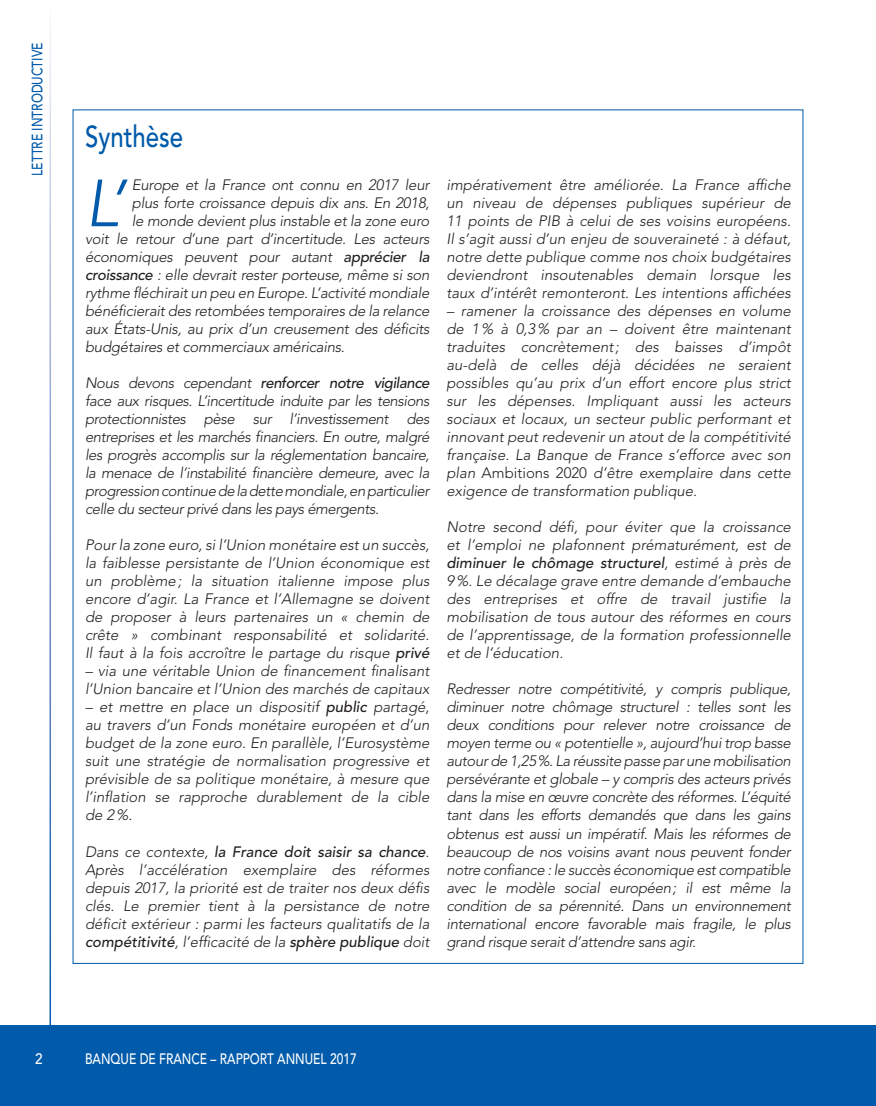
<style>
.page{position:relative;width:876px;height:1106px;background:#fff}
.page>*{position:absolute;margin:0;border:0;box-sizing:border-box;transform-origin:0 0}
.t1{font:italic 300 65.85px "Avenir LT Std";color:#015aaa}
.t2{font:500 30px "Avenir LT Std";color:#015aaa;scale:.8 1}
.t3{font:italic 300 15px/18px "Avenir LT Std";letter-spacing:-.015em;color:#231f20;text-align:justify}
.t4{font:500 15px "Avenir LT Std";color:#fff;scale:.8 1}
.t5{font:500 15px "Avenir LT Std";color:#015aaa;scale:.8 1}
.t6{font:500 15px "Avenir LT Std";color:#fff;scale:.9 1}
.s1{font-weight:500}
.s2{font-style:normal}
</style>
<div class="page">
<div style="left:0;top:1025px;width:876px;height:81px;background:#015aaa"></div>
<p class="t5" style="left:29px;top:176px;width:168px;rotate:-90deg">LETTRE INTRODUCTIVE</p>
<h2 class="t2" style="left:85px;top:119px;width:124px">Synthèse</h2>
<h1 class="t1" style="left:85px;top:165px;width:42px">L’</h1>
<p class="t3" style="left:132px;top:176px;width:299px">Europe et la France ont connu en 2017 leur</p>
<p class="t3" style="left:132px;top:194px;width:299px">plus forte croissance depuis dix ans. En 2018,</p>
<p class="t3" style="left:132px;top:212px;width:299px">le monde devient plus instable et la zone euro</p>
<p class="t3" style="left:85px;top:230px;width:346px">voit le retour d’une part d’incertitude. Les acteurs</p>
<p class="t3" style="left:85px;top:248px;width:346px">économiques peuvent pour autant <span class="s1">apprécier la</span></p>
<p class="t3" style="left:85px;top:266px;width:346px"><span class="s1">croissance</span> : elle devrait rester porteuse, même si son</p>
<p class="t3" style="left:85px;top:284px;width:346px">rythme fléchirait un peu en Europe. L’activité mondiale</p>
<p class="t3" style="left:85px;top:302px;width:346px">bénéficierait des retombées temporaires de la relance</p>
<p class="t3" style="left:85px;top:320px;width:346px">aux États‑Unis, au prix d’un creusement des déficits</p>
<p class="t3" style="left:85px;top:338px;width:261px">budgétaires et commerciaux américains.</p>
<p class="t3" style="left:85px;top:374px;width:346px">Nous devons cependant <span class="s1">renforcer notre vigilance </span>face aux risques. L’incertitude induite par les tensions protectionnistes pèse sur l’investissement des entreprises et les marchés financiers. En outre, malgré les progrès accomplis sur la réglementation bancaire, la menace de l’instabilité financière demeure, avec la progression continue de la dette mondiale, en particulier celle du secteur privé dans les pays émergents.</p>
<p class="t3" style="left:85px;top:536px;width:346px">Pour la zone euro, si l’Union monétaire est un succès, la faiblesse persistante de l’Union économique est un problème; la situation italienne impose plus encore d’agir. La France et l’Allemagne se doivent de proposer à leurs partenaires un « chemin de crête » combinant responsabilité et solidarité.<br>Il faut à la fois accroître le partage du risque <span class="s1">privé</span></p>
<p class="t3" style="left:85px;top:662px;width:346px">– via une véritable Union de financement finalisant l’Union bancaire et l’Union des marchés de capitaux</p>
<p class="t3" style="left:85px;top:698px;width:346px">– et mettre en place un dispositif <span class="s1">public</span> partagé, au travers d’un Fonds monétaire européen et d’un budget de la zone euro. En parallèle, l’Eurosystème suit une stratégie de normalisation progressive et prévisible de sa politique monétaire, à mesure que l’inflation se rapproche durablement de la cible de 2%.</p>
<p class="t3" style="left:85px;top:842px;width:346px">Dans ce contexte, <span class="s1">la France doit saisir sa chance</span>.<br>Après l’accélération exemplaire des réformes depuis 2017, la priorité est de traiter nos deux défis clés. Le premier tient à la persistance de notre déficit extérieur : parmi les facteurs qualitatifs de la <span class="s1">compétitivité</span>, l’efficacité de la <span class="s1">sphère publique</span> doit</p>
<p class="t3" style="left:446px;top:176px;width:346px">impérativement être améliorée. La France affiche un niveau de dépenses publiques supérieur de 11 points de PIB à celui de ses voisins européens.<br>Il s’agit aussi d’un enjeu de souveraineté : à défaut, notre dette publique comme nos choix budgétaires deviendront insoutenables demain lorsque les taux d’intérêt remonteront. Les intentions affichées</p>
<p class="t3" style="left:446px;top:302px;width:346px">– ramener la croissance des dépenses en volume de 1% à 0,3% par an – doivent être maintenant traduites concrètement; des baisses d’impôt au‑delà de celles déjà décidées ne seraient possibles qu’au prix d’un effort encore plus strict sur les dépenses. Impliquant aussi les acteurs sociaux et locaux, un secteur public performant et innovant peut redevenir un atout de la compétitivité française. La Banque de France s’efforce avec son plan <span class="s2">Ambitions 2020</span> d’être exemplaire dans cette exigence de transformation publique.</p>
<p class="t3" style="left:446px;top:518px;width:346px">Notre second défi, pour éviter que la croissance et l’emploi ne plafonnent prématurément, est de <span class="s1">diminuer le chômage structurel</span>, estimé à près de 9%. Le décalage grave entre demande d’embauche des entreprises et offre de travail justifie la mobilisation de tous autour des réformes en cours de l’apprentissage, de la formation professionnelle et de l’éducation.</p>
<p class="t3" style="left:446px;top:680px;width:346px">Redresser notre compétitivité, y compris publique, diminuer notre chômage structurel : telles sont les deux conditions pour relever notre croissance de moyen terme ou « potentielle », aujourd’hui trop basse autour de 1,25%. La réussite passe par une mobilisation persévérante et globale – y compris des acteurs privés dans la mise en œuvre concrète des réformes. L’équité tant dans les efforts demandés que dans les gains obtenus est aussi un impératif. Mais les réformes de beaucoup de nos voisins avant nous peuvent fonder notre confiance : le succès économique est compatible avec le modèle social européen; il est même la condition de sa pérennité. Dans un environnement international encore favorable mais fragile, le plus grand risque serait d’attendre sans agir.</p>
<p class="t6" style="left:35px;top:1050px;width:10px">2</p>
<p class="t4" style="left:85px;top:1050px;width:341px">BANQUE DE FRANCE – RAPPORT ANNUEL 2017</p>
</div>
